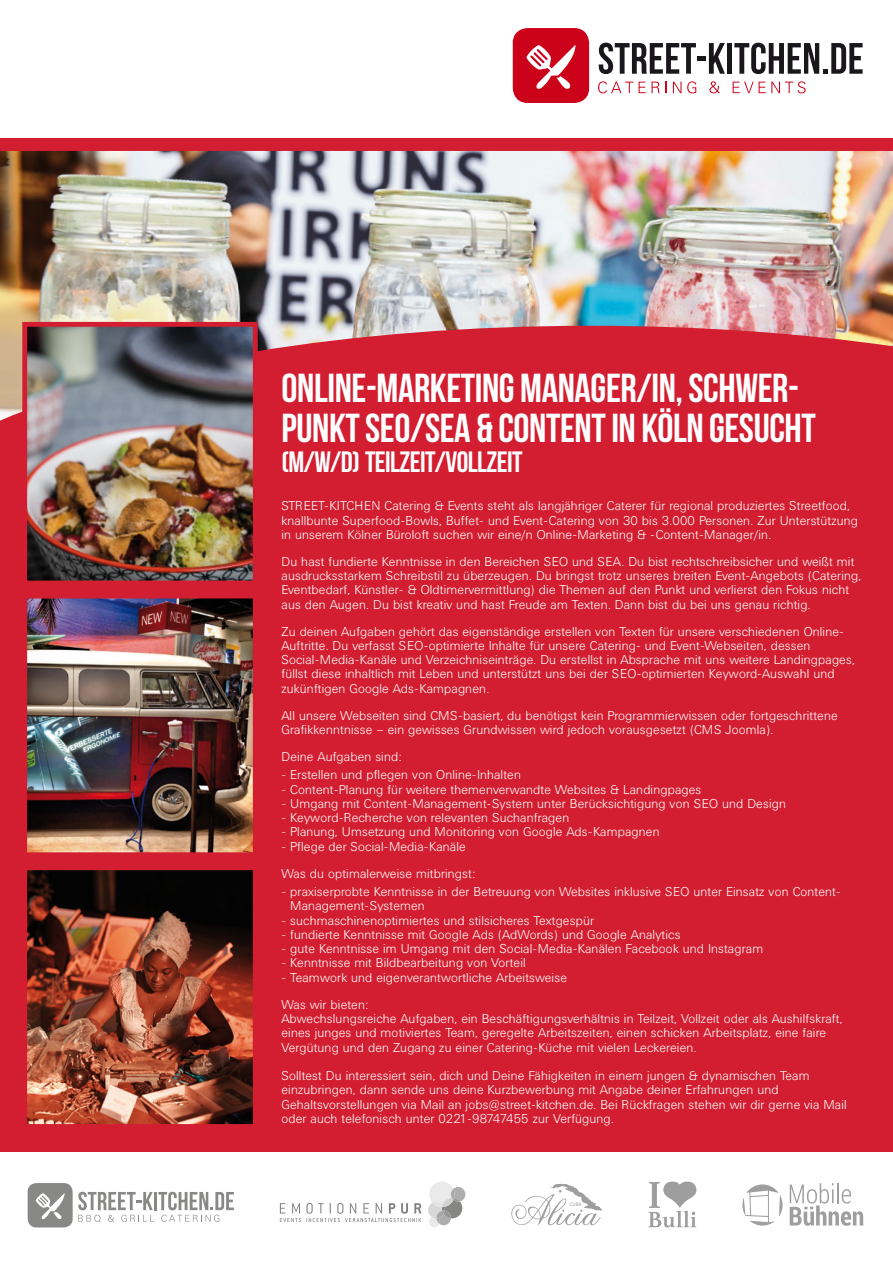
<style>
.page{position:relative;width:893px;height:1263px;background:#fff}
.page>*{position:absolute;margin:0;border:0;box-sizing:border-box;transform-origin:0 0}
.t1{font:40.5px/39px "Bebas Neue";letter-spacing:-.01em;color:#fff}
.t2{font:29.4px "Bebas Neue";letter-spacing:-.02em;color:#fff}
.t3{font:300 12.75px/14.2px "Univers BQ";letter-spacing:.01em;color:#fff}
.t4{font:5.1px "Myriad Pro";color:#9d9e9d}
</style>
<div class="page">
<svg style="left:511px;top:1184px;width:91px;height:41px"></svg>
<svg style="left:648px;top:1181px;width:48px;height:46px"></svg>
<svg style="left:790px;top:1183px;width:73px;height:43px"></svg>
<svg style="left:742px;top:1184px;width:40px;height:41px"></svg>
<svg style="left:280px;top:1203px;width:141px;height:19px"></svg>
<svg style="left:428px;top:1182px;width:37px;height:45px"></svg>
<div style="left:28px;top:1183px;width:45px;height:44px;background:#888887;border-radius:9px"></div>
<svg style="left:36px;top:1193px;width:29px;height:26px"></svg>
<svg style="left:78px;top:1192px;width:156px;height:30px"></svg>
<div style="left:0;top:138px;width:893px;height:1013px;background:#d21e30"></div>
<img style="left:0;top:151px;width:893px;height:270px">
<img style="left:28px;top:600px;width:224px;height:251px">
<div style="left:22px;top:594px;width:236px;height:263px;border:5px solid #d21e30"></div>
<img style="left:28px;top:328px;width:224px;height:251px">
<div style="left:22px;top:322px;width:236px;height:263px;border:5px solid #d21e30"></div>
<img style="left:28px;top:871px;width:224px;height:252px">
<div style="left:22px;top:865px;width:236px;height:264px;border:5px solid #d21e30"></div>
<div style="left:513px;top:28px;width:76px;height:75px;background:#cb021a;border-radius:15px"></div>
<svg style="left:526px;top:45px;width:50px;height:44px"></svg>
<svg style="left:599px;top:43px;width:97px;height:31px"></svg>
<div style="left:697px;top:56px;width:8px;height:5px;background:#1a171c"></div>
<svg style="left:709px;top:43px;width:16px;height:31px"></svg>
<div style="left:727px;top:43px;width:5px;height:31px;background:#1a171c"></div>
<svg style="left:734px;top:43px;width:128px;height:31px"></svg>
<svg style="left:598px;top:81px;width:35px;height:12px"></svg>
<svg style="left:639px;top:82px;width:7px;height:11px"></svg>
<svg style="left:652px;top:82px;width:14px;height:11px"></svg>
<svg style="left:673px;top:82px;width:8px;height:11px"></svg>
<svg style="left:687px;top:81px;width:9px;height:12px"></svg>
<svg style="left:709px;top:81px;width:11px;height:12px"></svg>
<svg style="left:733px;top:81px;width:73px;height:12px"></svg>
<h1 class="t1" style="left:282px;top:368px;width:536px">ONLINE-MARKETING MANAGER/IN, SCHWER-<br>PUNKT SEO/SEA &amp; CONTENT IN KÖLN GESUCHT</h1>
<h2 class="t2" style="left:282px;top:446px;width:242px">(M/W/D) TEILZEIT/VOLLZEIT</h2>
<p class="t3" style="left:281px;top:499px;width:578px">STREET-KITCHEN Catering &amp; Events steht als langjähriger Caterer für regional produziertes Streetfood, knallbunte Superfood-Bowls, Buffet- und Event-Catering von 30 bis 3.000 Personen. Zur Unterstützung in unserem Kölner Büroloft suchen wir eine/n Online-Marketing &amp; -Content-Manager/in.</p>
<p class="t3" style="left:281px;top:555px;width:581px">Du hast fundierte Kenntnisse in den Bereichen SEO und SEA. Du bist rechtschreibsicher und weißt mit ausdrucksstarkem Schreibstil zu überzeugen. Du bringst trotz unseres breiten Event-Angebots (Catering, Eventbedarf, Künstler- &amp; Oldtimervermittlung) die Themen auf den Punkt und verlierst den Fokus nicht aus den Augen. Du bist kreativ und hast Freude am Texten. Dann bist du bei uns genau richtig.</p>
<p class="t3" style="left:281px;top:624px;width:575px">Zu deinen Aufgaben gehört das eigenständige erstellen von Texten für unsere verschiedenen Online-Auftritte. Du verfasst SEO-optimierte Inhalte für unsere Catering- und Event-Webseiten, dessen Social-Media-Kanäle und Verzeichniseinträge. Du erstellst in Absprache mit uns weitere Landingpages, füllst diese inhaltlich mit Leben und unterstützt uns bei der SEO-optimierten Keyword-Auswahl und zukünftigen Google Ads-Kampagnen.</p>
<p class="t3" style="left:281px;top:708px;width:558px">All unsere Webseiten sind CMS-basiert, du benötigst kein Programmierwissen oder fortgeschrittene<br>Grafikkenntnisse – ein gewisses Grundwissen wird jedoch vorausgesetzt (CMS Joomla).</p>
<p class="t3" style="left:281px;top:750px;width:122px">Deine Aufgaben sind:</p>
<p class="t3" style="left:281px;top:768px;width:241px">- Erstellen und pflegen von Online-Inhalten</p>
<p class="t3" style="left:281px;top:782px;width:421px">- Content-Planung für weitere themenverwandte Websites &amp; Landingpages</p>
<p class="t3" style="left:281px;top:797px;width:506px">- Umgang mit Content-Management-System unter Berücksichtigung von SEO und Design</p>
<p class="t3" style="left:281px;top:811px;width:289px">- Keyword-Recherche von relevanten Suchanfragen</p>
<p class="t3" style="left:281px;top:825px;width:380px">- Planung, Umsetzung und Monitoring von Google Ads-Kampagnen</p>
<p class="t3" style="left:281px;top:833px;width:195px;line-height:27px">- Pflege der Social-Media-Kanäle<br>Was du optimalerweise mitbringst:</p>
<p class="t3" style="left:290px;top:885px;width:552px;text-indent:-9px">- praxiserprobte Kenntnisse in der Betreuung von Websites inklusive SEO unter Einsatz von Content-<br>Management-Systemen</p>
<p class="t3" style="left:281px;top:913px;width:314px">- suchmaschinenoptimiertes und stilsicheres Textgespür</p>
<p class="t3" style="left:281px;top:928px;width:401px">- fundierte Kenntnisse mit Google Ads (AdWords) und Google Analytics</p>
<p class="t3" style="left:281px;top:942px;width:483px">- gute Kenntnisse im Umgang mit den Social-Media-Kanälen Facebook und Instagram</p>
<p class="t3" style="left:281px;top:956px;width:246px">- Kenntnisse mit Bildbearbeitung von Vorteil</p>
<p class="t3" style="left:281px;top:964px;width:287px;line-height:27px">- Teamwork und eigenverantwortliche Arbeitsweise<br>Was wir bieten:</p>
<p class="t3" style="left:281px;top:1012px;width:563px">Abwechslungsreiche Aufgaben, ein Beschäftigungsverhältnis in Teilzeit, Vollzeit oder als Aushilfskraft, eines junges und motiviertes Team, geregelte Arbeitszeiten, einen schicken Arbeitsplatz, eine faire<br>Vergütung und den Zugang zu einer Catering-Küche mit vielen Leckereien.</p>
<p class="t3" style="left:281px;top:1069px;width:567px">Solltest Du interessiert sein, dich und Deine Fähigkeiten in einem jungen &amp; dynamischen Team einzubringen, dann sende uns deine Kurzbewerbung mit Angabe deiner Erfahrungen und Gehaltsvorstellungen via Mail an jobs@street-kitchen.de. Bei Rückfragen stehen wir dir gerne via Mail oder auch telefonisch unter 0221-98747455 zur Verfügung.</p>
<p class="t4" style="left:570px;top:1201px;width:14px">CUBA</p>
</div>
